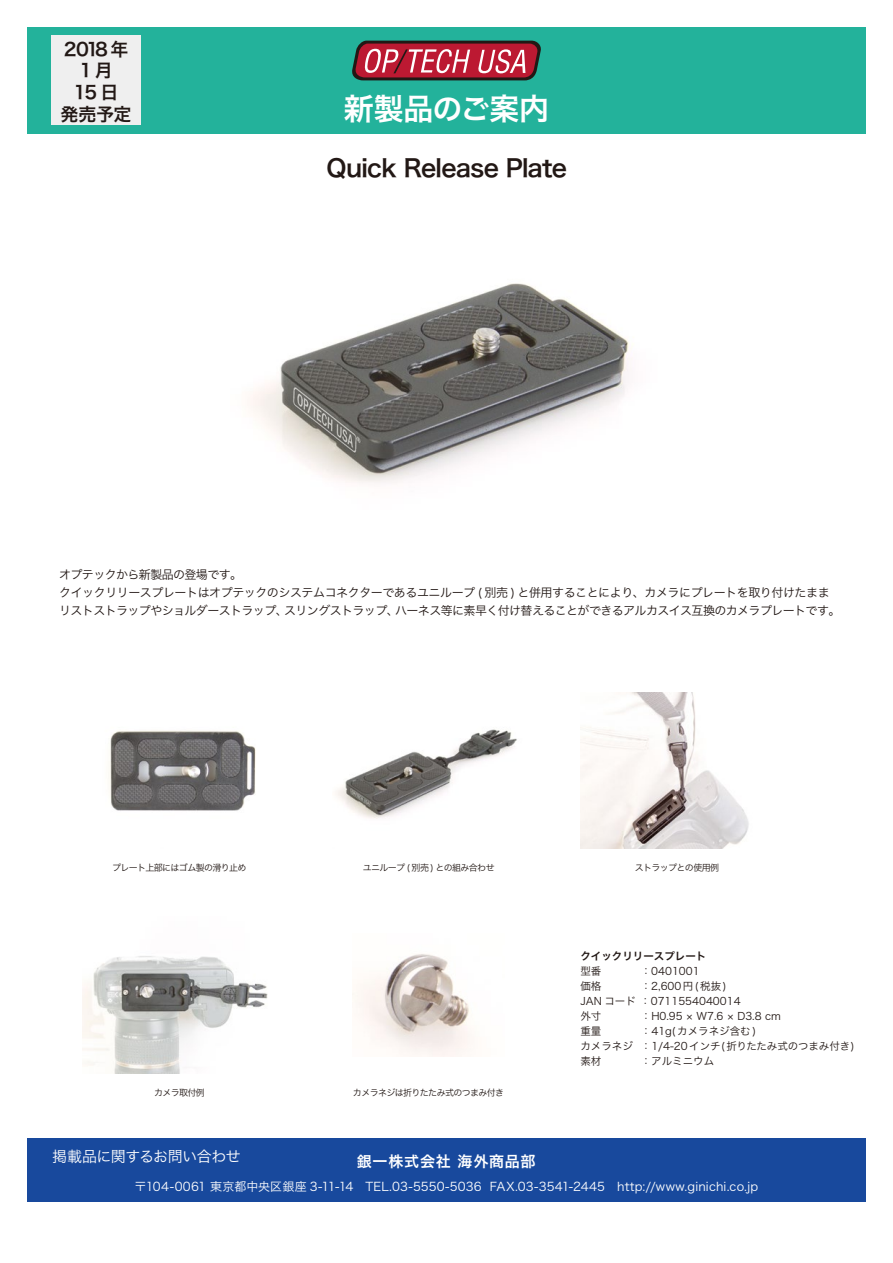
<style>
.page{position:relative;width:893px;height:1263px;background:#fff}
.page>*{position:absolute;margin:0;border:0;box-sizing:border-box;transform-origin:0 0}
.t1{font:30px "Hira Kaku Pro W6";letter-spacing:-.02em;color:#fff}
.t2{font:24px "Hira Kaku Pro W6";letter-spacing:-.035em;color:#221815}
.t3{font:18px/21.6px "Hira Kaku Pro W6";letter-spacing:-.035em;color:#221815;text-align:center}
.t4{font:15px "Hira Kaku Pro W3";letter-spacing:-.035em;color:#fff}
.t5{font:15px "Hira Kaku Pro W6";letter-spacing:.055em;color:#fff}
.t6{font:12px/18px "Hira Kaku Pro W3";letter-spacing:-.05em;color:#221815}
.t7{font:12px "Hira Kaku Pro W3";letter-spacing:.01em;color:#fff}
.t8{font:10.5px/15px "Hira Kaku Pro W3";color:#221815}
.t9{font:10.5px "Hira Kaku Pro W6";color:#221815}
.t10{font:9px "Hira Kaku Pro W3";letter-spacing:-.07em;color:#221815}
</style>
<div class="page">
<img style="left:83px;top:956px;width:185px;height:117px">
<div style="left:27px;top:27px;width:839px;height:107px;background:#23b29b"></div>
<div style="left:51px;top:36px;width:90px;height:89px;background:#efefef"></div>
<svg style="left:352px;top:41px;width:189px;height:39px;background:#a7404f"></svg>
<div style="left:27px;top:1138px;width:839px;height:63px;background:#18499d"></div>
<img style="left:580px;top:692px;width:169px;height:157px">
<img style="left:250px;top:283px;width:379px;height:200px">
<img style="left:110px;top:730px;width:146px;height:81px">
<img style="left:336px;top:729px;width:181px;height:90px">
<img style="left:352px;top:954px;width:118px;height:103px">
<h3 class="t3" style="left:61px;top:38px;width:72px">2018 年<br>1月<br>15 日<br>発売予定</h3>
<h1 class="t1" style="left:344px;top:82px;width:207px">新製品のご案内</h1>
<h2 class="t2" style="left:327px;top:147px;width:242px">Quick Release Plate</h2>
<p class="t6" style="left:59px;top:564px;width:783px">オプテックから新製品の登場です。<br>クイックリリースプレートはオプテックのシステムコネクターであるユニループ ( 別売 ) と併用することにより、カメラにプレートを取り付けたままリストストラップやショルダーストラップ、スリングストラップ、ハーネス等に素早く付け替えることができるアルカスイス互換のカメラプレートです。</p>
<p class="t10" style="left:112px;top:860px;width:136px">プレート上部にはゴム製の滑り止め</p>
<p class="t10" style="left:363px;top:860px;width:133px">ユニループ ( 別売 ) との組み合わせ</p>
<p class="t10" style="left:154px;top:1084px;width:52px">カメラ取付例</p>
<p class="t10" style="left:353px;top:1084px;width:153px">カメラネジは折りたたみ式のつまみ付き</p>
<p class="t4" style="left:52px;top:1143px;width:190px">掲載品に関するお問い合わせ</p>
<p class="t5" style="left:357px;top:1148px;width:180px">銀一株式会社 海外商品部</p>
<p class="t10" style="left:635px;top:860px;width:86px">ストラップとの使用例</p>
<p class="t9" style="left:580px;top:947px;width:127px">クイックリリースプレート</p>
<p class="t8" style="left:580px;top:963px;width:22px">型番</p>
<p class="t8" style="left:641px;top:963px;width:60px">：0401001</p>
<p class="t8" style="left:580px;top:978px;width:22px">価格</p>
<p class="t8" style="left:580px;top:978px;width:162px;text-indent:60px">：2,600 円(税抜)<br>JAN コード ：0711554040014外寸</p>
<p class="t8" style="left:641px;top:1008px;width:142px">：H0.95 × W7.6 × D3.8 cm</p>
<p class="t8" style="left:580px;top:1023px;width:275px;text-indent:60px">：41g(カメラネジ含む)<br>カメラネジ ：1/4-20インチ(折りたたみ式のつまみ付き)素材</p>
<p class="t8" style="left:580px;top:1023px;width:22px">重量</p>
<p class="t8" style="left:641px;top:1053px;width:75px">：アルミニウム</p>
<p class="t7" style="left:135px;top:1175px;width:625px">〒104-0061 東京都中央区銀座 3-11-14　TEL.03-5550-5036 FAX.03-3541-2445　http://www.ginichi.co.jp</p>
</div>
